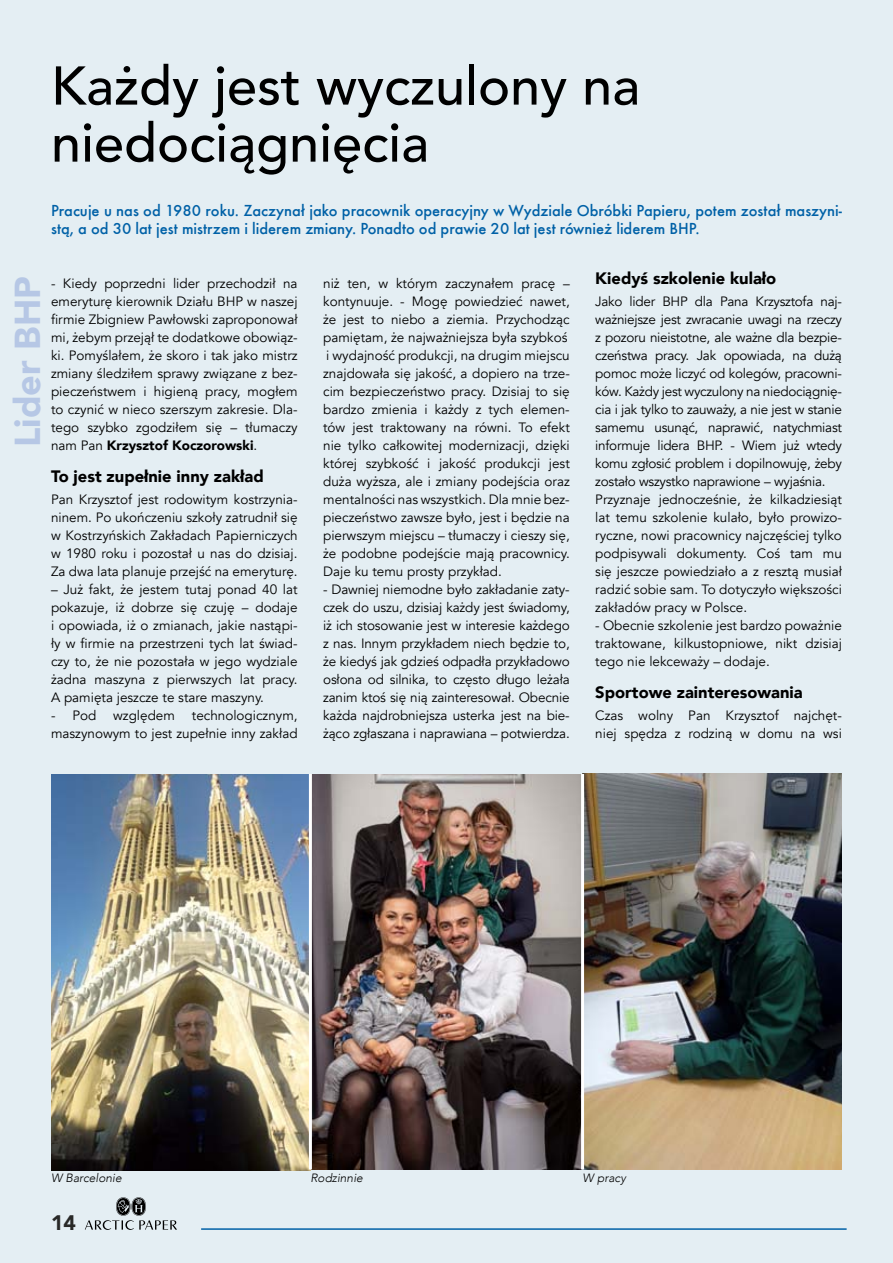
<style>
.page{position:relative;width:893px;height:1263px;background:#e4eef3}
.page>*{position:absolute;margin:0;border:0;box-sizing:border-box;transform-origin:0 0}
.t1{font:500 54px/57px "Avenir";color:#000}
.t2{font:900 36px "Avenir";color:#b6c7e5}
.t3{font:900 21px "Avenir";color:#282827}
.t4{font:500 16.5px/18px "Futura TEE";color:#0061a7}
.t5{font:900 16.5px "Avenir";color:#000}
.t6{font:13.5px/18px "Avenir";color:#000;text-align:justify}
.t7{font:13.5px/18px "Avenir";letter-spacing:-.02em;color:#000}
.t8{font:italic 300 12px "Avenir";color:#000}
.s1{font-weight:900}
</style>
<div class="page">
<img style="left:51px;top:774px;width:791px;height:396px">
<hr style="left:309px;top:774px;width:3px;height:395px;background:#fff">
<hr style="left:581px;top:774px;width:3px;height:395px;background:#fff">
<svg style="left:85px;top:1197px;width:92px;height:33px"></svg>
<hr style="left:201px;top:1228px;width:646px;height:2px;background:#0061a7">
<h2 class="t2" style="left:-3px;top:447px;width:172px;rotate:-90deg">Lider BHP</h2>
<h1 class="t1" style="left:51px;top:54px;width:591px">Każdy jest wyczulony na niedociągnięcia</h1>
<p class="t4" style="left:51px;top:201px;width:792px">Pracuje u nas od 1980 roku. Zaczynał jako pracownik operacyjny w Wydziale Obróbki Papieru, potem został maszyni&shy;stą, a od 30 lat jest mistrzem i liderem zmiany. Ponadto od prawie 20 lat jest również liderem BHP.</p>
<p class="t6" style="left:51px;top:275px;width:248px">- Kiedy poprzedni lider przechodził na emeryturę kierownik Działu BHP w naszej firmie Zbigniew Pawłowski zaproponował mi, żebym przejął te dodatkowe obowiąz&shy;ki. Pomyślałem, że skoro i tak jako mistrz zmiany śledziłem sprawy związane z bez&shy;pieczeństwem i higieną pracy, mogłem to czynić w nieco szerszym zakresie. Dla&shy;tego szybko zgodziłem się – tłumaczy nam Pan <span class="s1">Krzysztof Koczorowski</span>.</p>
<p class="t5" style="left:51px;top:462px;width:214px">To jest zupełnie inny zakład</p>
<p class="t6" style="left:51px;top:491px;width:248px">Pan Krzysztof jest rodowitym kostrzynia&shy;ninem. Po ukończeniu szkoły zatrudnił się w Kostrzyńskich Zakładach Papierniczych w 1980 roku i pozostał u nas do dzisiaj.<br>Za dwa lata planuje przejść na emeryturę.</p>
<p class="t6" style="left:51px;top:581px;width:248px">– Już fakt, że jestem tutaj ponad 40 lat pokazuje, iż dobrze się czuję – dodaje i opowiada, iż o zmianach, jakie nastąpi&shy;ły w firmie na przestrzeni tych lat świad&shy;czy to, że nie pozostała w jego wydziale żadna maszyna z pierwszych lat pracy.<br>A pamięta jeszcze te stare maszyny.</p>
<p class="t6" style="left:51px;top:707px;width:248px">- Pod względem technologicznym, maszynowym to jest zupełnie inny zakład</p>
<p class="t5" style="left:595px;top:264px;width:182px">Kiedyś szkolenie kulało</p>
<p class="t7" style="left:595px;top:293px;width:248px">Jako lider BHP dla Pana Krzysztofa naj&shy;ważniejsze jest zwracanie uwagi na rzeczy z pozoru nieistotne, ale ważne dla bezpie&shy;czeństwa pracy. Jak opowiada, na dużą pomoc może liczyć od kolegów, pracowni&shy;ków. Każdy jest wyczulony na niedociągnię&shy;cia i jak tylko to zauważy, a nie jest w stanie samemu usunąć, naprawić, natychmiast informuje lidera BHP. - Wiem już wtedy komu zgłosić problem i dopilnowuję, żeby zostało wszystko naprawione – wyjaśnia.<br>Przyznaje jednocześnie, że kilkadziesiąt lat temu szkolenie kulało, było prowizo&shy;ryczne, nowi pracownicy najczęściej tylko podpisywali dokumenty. Coś tam mu się jeszcze powiedziało a z resztą musiał radzić sobie sam. To dotyczyło większości zakładów pracy w Polsce.</p>
<p class="t6" style="left:595px;top:617px;width:248px">- Obecnie szkolenie jest bardzo poważnie traktowane, kilkustopniowe, nikt dzisiaj tego nie lekceważy – dodaje.</p>
<p class="t5" style="left:595px;top:678px;width:209px">Sportowe zainteresowania</p>
<p class="t6" style="left:595px;top:707px;width:248px">Czas wolny Pan Krzysztof najchęt&shy;niej spędza z rodziną w domu na wsi</p>
<p class="t6" style="left:323px;top:275px;width:248px;text-align:left">niż ten, w którym zaczynałem pracę – kontynuuje. - Mogę powiedzieć nawet, że jest to niebo a ziemia. Przychodząc pamiętam, że najważniejsza była szybkoś i wydajność produkcji, na drugim miejscu znajdowała się jakość, a dopiero na trze&shy;cim bezpieczeństwo pracy. Dzisiaj to się bardzo zmienia i każdy z tych elemen&shy;tów jest traktowany na równi. To efekt nie tylko całkowitej modernizacji, dzięki której szybkość i jakość produkcji jest duża wyższa, ale i zmiany podejścia oraz mentalności nas wszystkich. Dla mnie bez&shy;pieczeństwo zawsze było, jest i będzie na pierwszym miejscu – tłumaczy i cieszy się, że podobne podejście mają pracownicy.<br>Daje ku temu prosty przykład.</p>
<p class="t6" style="left:323px;top:580px;width:248px">- Dawniej niemodne było zakładanie zaty&shy;czek do uszu, dzisiaj każdy jest świadomy, iż ich stosowanie jest w interesie każdego z nas. Innym przykładem niech będzie to, że kiedyś jak gdzieś odpadła przykładowo osłona od silnika, to często długo leżała zanim ktoś się nią zainteresował. Obecnie każda najdrobniejsza usterka jest na bie&shy;żąco zgłaszana i naprawiana – potwierdza.</p>
<p class="t8" style="left:51px;top:1171px;width:72px">W Barcelonie</p>
<p class="t8" style="left:310px;top:1171px;width:54px">Rodzinnie</p>
<p class="t8" style="left:583px;top:1171px;width:45px">W pracy</p>
<h3 class="t3" style="left:51px;top:1204px;width:26px">14</h3>
</div>
